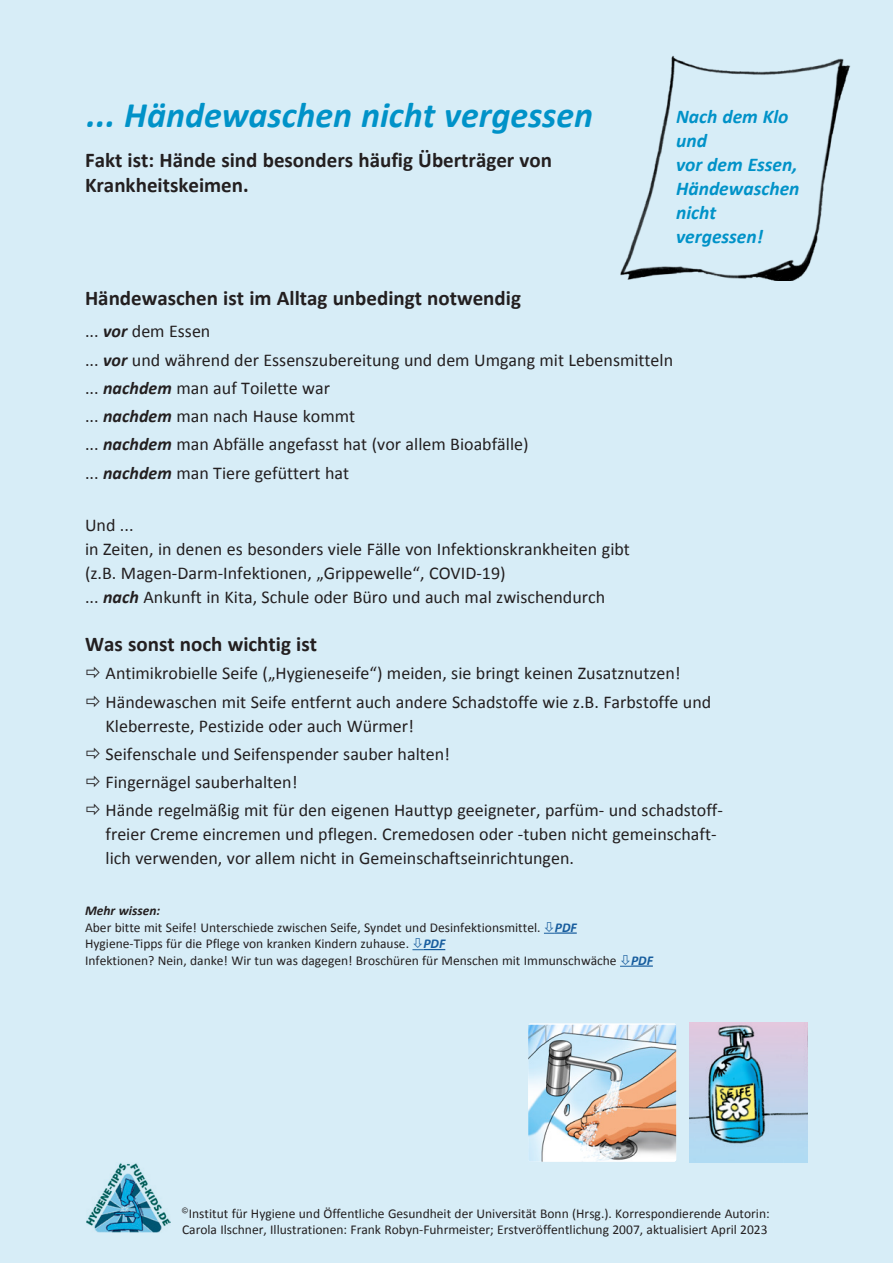
<style>
.page{position:relative;width:893px;height:1263px;background:#d7edf7}
.page>*{position:absolute;margin:0;border:0;box-sizing:border-box;transform-origin:0 0}
.t1{font:italic 700 36px "Calibri";color:#0092c8}
.t2{font:700 21px/25.2px "Calibri";color:#231f20}
.t3{font:italic 700 19.5px/24px "Calibri";color:#0092c8}
.t4{font:18px/28.2px "Calibri";color:#231f20}
.t5{font:13.5px/16.5px "Calibri";color:#231f20}
.s1{font-weight:700;font-style:italic}
.s2{font-weight:700;font-style:italic;color:#175d9e}
</style>
<div class="page">
<img style="left:620px;top:55px;width:247px;height:225px">
<img style="left:87px;top:1162px;width:83px;height:70px">
<img style="left:528px;top:1025px;width:148px;height:137px">
<img style="left:690px;top:1022px;width:118px;height:141px">
<hr style="left:555px;top:932px;width:22px;height:2px;background:#175d9e">
<hr style="left:631px;top:965px;width:22px;height:2px;background:#175d9e">
<svg style="left:87px;top:667px;width:34px;height:13px"></svg>
<svg style="left:87px;top:695px;width:34px;height:13px"></svg>
<svg style="left:87px;top:747px;width:13px;height:12px"></svg>
<svg style="left:87px;top:776px;width:34px;height:13px"></svg>
<svg style="left:87px;top:804px;width:13px;height:11px"></svg>
<svg style="left:544px;top:922px;width:11px;height:12px"></svg>
<svg style="left:412px;top:938px;width:33px;height:12px"></svg>
<svg style="left:620px;top:955px;width:11px;height:12px"></svg>
<h1 class="t1" style="left:86px;top:92px;width:508px">... Händewaschen nicht vergessen</h1>
<p class="t2" style="left:85px;top:147px;width:469px">Fakt ist: Hände sind besonders häufig Überträger von<br>Krankheitskeimen.</p>
<p class="t3" style="left:676px;top:105px;width:125px">Nach dem Klo und<br>vor dem Essen,<br>Händewaschen nicht vergessen!</p>
<p class="t2" style="left:85px;top:285px;width:437px">Händewaschen ist im Alltag unbedingt notwendig</p>
<p class="t4" style="left:85px;top:317px;width:590px">... <span class="s1">vor</span> dem Essen<br>... <span class="s1">vor</span> und während der Essenszubereitung und dem Umgang mit Lebensmitteln ... <span class="s1">nachdem</span> man auf Toilette war<br>... <span class="s1">nachdem</span> man nach Hause kommt<br>... <span class="s1">nachdem</span> man Abfälle angefasst hat (vor allem Bioabfälle)<br>... <span class="s1">nachdem</span> man Tiere gefüttert hat</p>
<p class="t4" style="left:85px;top:513px;width:546px;line-height:24px">Und ...<br>in Zeiten, in denen es besonders viele Fälle von Infektionskrankheiten gibt (z.B. Magen-Darm-Infektionen, „Grippewelle“, COVID-19)<br>... <span class="s1">nach</span> Ankunft in Kita, Schule oder Büro und auch mal zwischendurch</p>
<p class="t2" style="left:85px;top:631px;width:233px">Was sonst noch wichtig ist</p>
<p class="t4" style="left:106px;top:659px;width:607px">Antimikrobielle Seife („Hygieneseife“) meiden, sie bringt keinen Zusatznutzen!<br>Händewaschen mit Seife entfernt auch andere Schadstoffe wie z.B. Farbstoffe und</p>
<p class="t4" style="left:106px;top:711px;width:619px">Kleberreste, Pestizide oder auch Würmer!<br>Seifenschale und Seifenspender sauber halten!<br>Fingernägel sauberhalten!<br>Hände regelmäßig mit für den eigenen Hauttyp geeigneter, parfüm- und schadstoff-</p>
<p class="t4" style="left:106px;top:822px;width:612px;line-height:24px">freier Creme eincremen und pflegen. Cremedosen oder -tuben nicht gemeinschaft&shy;lich verwenden, vor allem nicht in Gemeinschaftseinrichtungen.</p>
<p class="t5" style="left:85px;top:903px;width:569px"><span class="s1">Mehr wissen:<br></span>Aber bitte mit Seife! Unterschiede zwischen Seife, Syndet und Desinfektionsmittel. <span class="s2">PDF </span>Hygiene-Tipps für die Pflege von kranken Kindern zuhause. <span class="s2">PDF<br></span>Infektionen? Nein, danke! Wir tun was dagegen! Broschüren für Menschen mit Immunschwäche <span class="s2">PDF</span></p>
<p class="t5" style="left:182px;top:1205px;width:589px"><sup>©</sup>Institut für Hygiene und Öffentliche Gesundheit der Universität Bonn (Hrsg.). Korrespondierende Autorin:<br>Carola Ilschner, Illustrationen: Frank Robyn-Fuhrmeister; Erstveröffentlichung 2007, aktualisiert April 2023</p>
</div>
